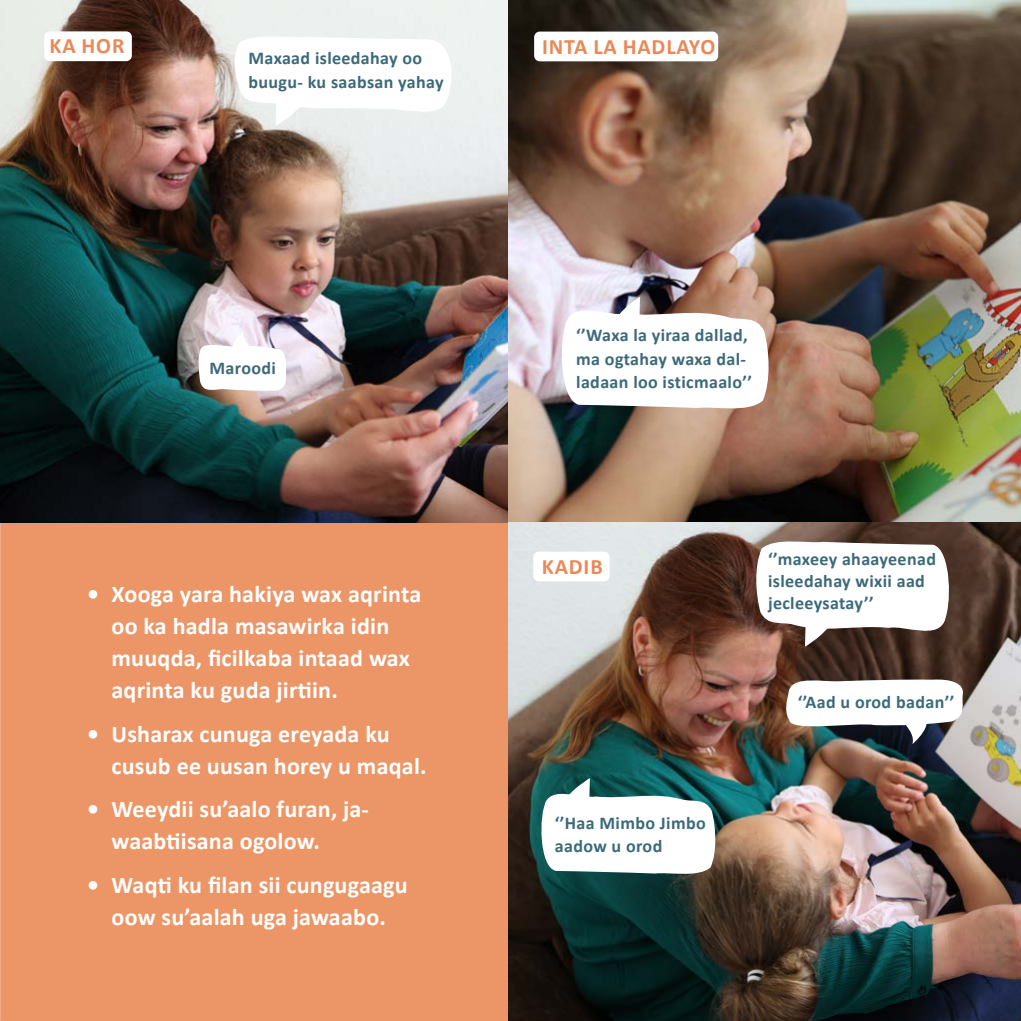
<style>
.page{position:relative;width:1021px;height:1021px;background:#fff}
.page>*{position:absolute;margin:0;border:0;box-sizing:border-box;transform-origin:0 0}
.t1{font:700 24px/32px "Calibri";letter-spacing:.01em;color:#fff}
.t2{font:700 22px "Calibri";letter-spacing:.04em;color:#ea8957}
.t3{font:700 18px/23.4px "Calibri";letter-spacing:.02em;color:#3c6a79}
</style>
<div class="page">
<div style="left:0;top:0;width:1020px;height:1020px;background:#ec9667"></div>
<img style="left:0;top:0;width:1020px;height:523px">
<img style="left:508px;top:522px;width:512px;height:498px">
<svg style="left:231px;top:33px;width:228px;height:93px;background:#f7f7f6"></svg>
<svg style="left:754px;top:537px;width:198px;height:109px;background:#d2cbc8"></svg>
<svg style="left:558px;top:297px;width:213px;height:116px;background:#e6e0df"></svg>
<svg style="left:538px;top:778px;width:179px;height:100px;background:#bccece"></svg>
<svg style="left:197px;top:331px;width:91px;height:64px;background:#eee9eb"></svg>
<svg style="left:782px;top:675px;width:184px;height:69px;background:#b8b6b5"></svg>
<div style="left:44px;top:31px;width:88px;height:30px;background:#fff;border-radius:6px"></div>
<div style="left:534px;top:32px;width:184px;height:29px;background:#fff;border-radius:6px"></div>
<div style="left:533px;top:551px;width:76px;height:30px;background:#fff;border-radius:6px"></div>
<p class="t2" style="left:49px;top:30px;width:76px">KA HOR</p>
<p class="t2" style="left:542px;top:31px;width:175px">INTA LA HADLAYO</p>
<p class="t3" style="left:248px;top:46px;width:197px">Maxaad isleedahay oo buugu- ku saabsan yahay</p>
<p class="t3" style="left:209px;top:356px;width:68px">Maroodi</p>
<p class="t1" style="left:111px;top:578px;width:311px;text-indent:-24px">• Xooga yara hakiya wax aqrinta oo ka hadla masawirka idin muuqda, ficilkaba intaad wax aqrinta ku guda jirtiin.</p>
<p class="t1" style="left:111px;top:717px;width:316px;text-indent:-24px">• Usharax cunuga ereyada ku cusub ee uusan horey u maqal.</p>
<p class="t1" style="left:111px;top:793px;width:259px;text-indent:-24px">• Weeydii su’aalo furan, ja&shy;waabtiisana ogolow.</p>
<p class="t1" style="left:87px;top:868px;width:322px;text-align:center">• Waqti ku filan sii cungugaagu oow su’aalah uga jawaabo.</p>
<p class="t3" style="left:576px;top:323px;width:177px">‘’Waxa la yiraa dallad, ma ogtahay waxa dal&shy;ladaan loo isticmaalo’’</p>
<p class="t2" style="left:542px;top:550px;width:62px">KADIB</p>
<p class="t3" style="left:555px;top:811px;width:152px">‘’Haa Mimbo Jimbo aadow u orod</p>
<p class="t3" style="left:768px;top:548px;width:169px;line-height:22px">‘’maxeey ahaayeenad isleedahay wixii aad jecleeysatay’’</p>
<p class="t3" style="left:797px;top:690px;width:158px">‘’Aad u orod badan’’</p>
</div>
